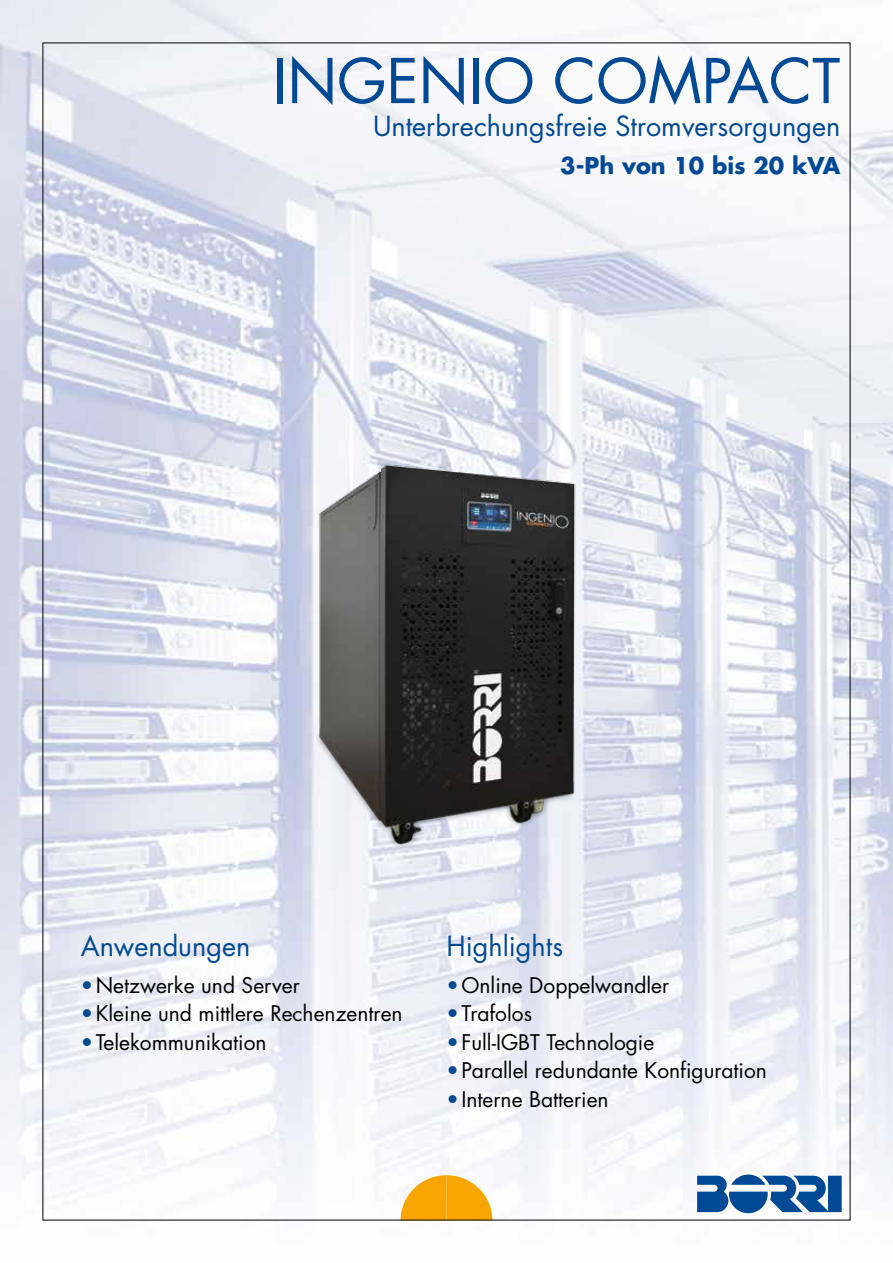
<style>
.page{position:relative;width:893px;height:1263px;background:#fff}
.page>*{position:absolute;margin:0;border:0;box-sizing:border-box;transform-origin:0 0}
.t1{font:60px "Futura Std";color:#004994}
.t2{font:27px "Futura Std";color:#004994}
.t3{font:700 22.5px "Futura Std";color:#004994}
.t4{font:21px "Futura Std";color:#000}
.s1{color:#004994}
</style>
<div class="page">
<img style="left:0;top:0;width:893px;height:1221px">
<svg style="left:401px;top:1175px;width:91px;height:43px"></svg>
<svg style="left:697px;top:1174px;width:145px;height:39px"></svg>
<img style="left:288px;top:446px;width:325px;height:440px">
<h1 class="t1" style="left:273px;top:43px;width:569px">INGENIO COMPACT</h1>
<p class="t2" style="left:373px;top:109px;width:469px">Unterbrechungsfreie Stromversorgungen</p>
<p class="t3" style="left:560px;top:150px;width:281px">3-Ph von 10 bis 20 kVA</p>
<p class="t2" style="left:81px;top:929px;width:171px">Anwendungen</p>
<p class="t4" style="left:81px;top:972px;width:220px"><span class="s1">•</span>Netzwerke und Server</p>
<p class="t4" style="left:81px;top:1000px;width:323px"><span class="s1">•</span>Kleine und mittlere Rechenzentren</p>
<p class="t4" style="left:81px;top:1029px;width:187px"><span class="s1">•</span>Telekommunikation</p>
<p class="t2" style="left:446px;top:929px;width:118px">Highlights</p>
<p class="t4" style="left:446px;top:972px;width:224px"><span class="s1">•</span>Online Doppelwandler</p>
<p class="t4" style="left:446px;top:1000px;width:87px"><span class="s1">•</span>Trafolos</p>
<p class="t4" style="left:446px;top:1029px;width:209px"><span class="s1">•</span>Full-IGBT Technologie</p>
<p class="t4" style="left:446px;top:1057px;width:322px"><span class="s1">•</span>Parallel redundante Konfiguration</p>
<p class="t4" style="left:446px;top:1086px;width:164px"><span class="s1">•</span>Interne Batterien</p>
</div>
